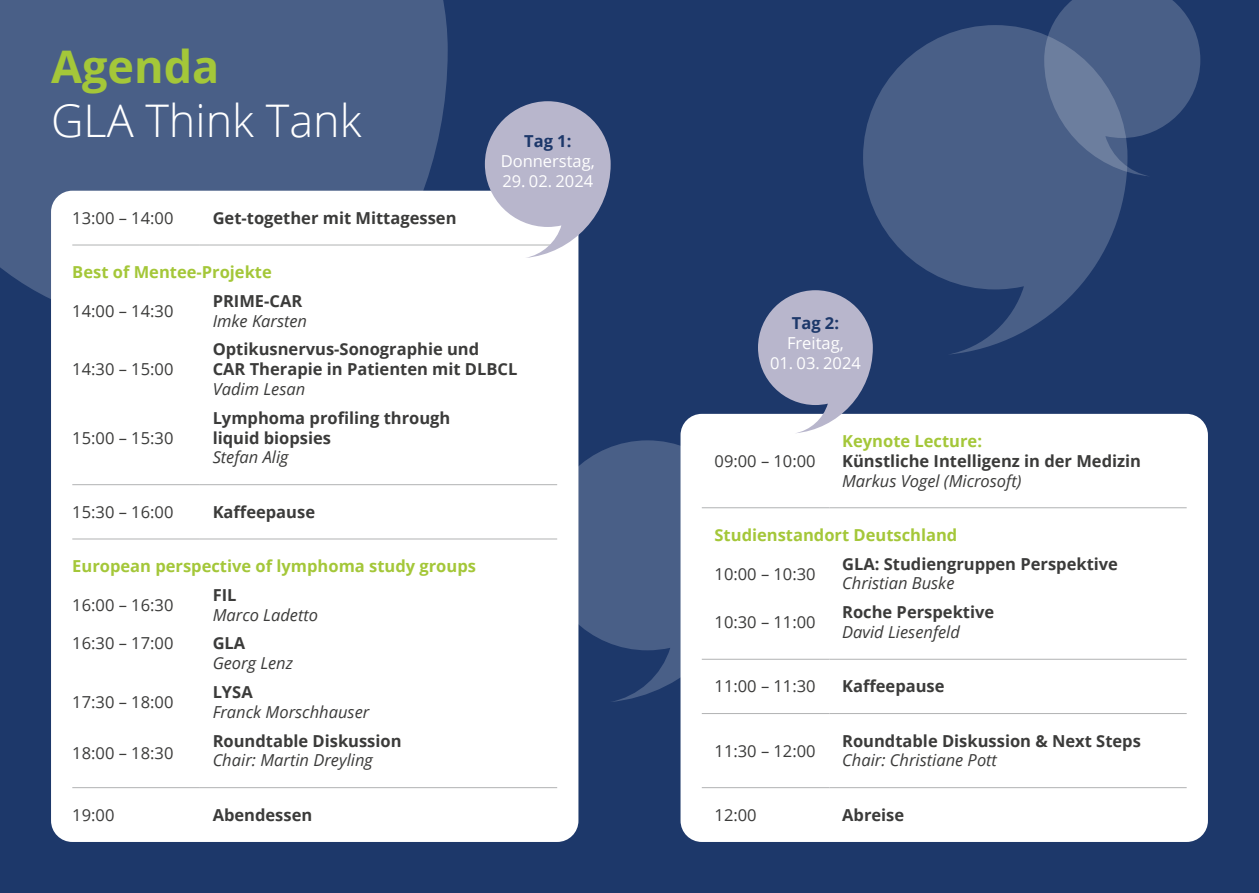
<style>
.page{position:relative;width:1259px;height:893px;background:#1d386a}
.page>*{position:absolute;margin:0;border:0;box-sizing:border-box;transform-origin:0 0}
.t1{font:300 45px "Open Sans";color:#fff}
.t2{font:700 45px "Open Sans";color:#a4c739}
.t3{font:700 16.5px/19.8px "Open Sans";color:#3b3b3a}
.t4{font:16.5px "Open Sans";color:#3b3b3a}
.t5{font:italic 16.5px "Open Sans";color:#3b3b3a}
.t6{font:700 16.5px "Open Sans";color:#a4c739}
.t7{font:16.5px "Open Sans";color:#fff}
.t8{font:700 16.5px "Open Sans";color:#1d386a}
</style>
<div class="page">
<div style="left:51px;top:191px;width:527px;height:651px;background:#fff;border-radius:21px"></div>
<div style="left:680px;top:414px;width:528px;height:428px;background:#fff;border-radius:21px"></div>
<svg style="left:863px;top:25px;width:264px;height:330px;fill:#495f87"></svg>
<svg style="left:1044px;top:0;width:156px;height:176px"></svg>
<svg style="left:542px;top:440px;width:210px;height:262px"></svg>
<svg style="left:0;top:0;width:448px;height:299px;fill:#495f87"></svg>
<hr style="left:72px;top:245px;width:128px;height:1px;background:#b1b2b3">
<hr style="left:200px;top:245px;width:357px;height:1px;background:#b1b2b3">
<hr style="left:72px;top:484px;width:128px;height:1px;background:#b1b2b3">
<hr style="left:200px;top:484px;width:357px;height:1px;background:#b1b2b3">
<hr style="left:72px;top:539px;width:128px;height:1px;background:#b1b2b3">
<hr style="left:200px;top:539px;width:357px;height:1px;background:#b1b2b3">
<hr style="left:72px;top:787px;width:128px;height:1px;background:#b1b2b3">
<hr style="left:200px;top:787px;width:357px;height:1px;background:#b1b2b3">
<hr style="left:702px;top:507px;width:127px;height:1px;background:#b1b2b3">
<hr style="left:829px;top:507px;width:357px;height:1px;background:#b1b2b3">
<hr style="left:702px;top:659px;width:127px;height:1px;background:#b1b2b3">
<hr style="left:829px;top:659px;width:357px;height:1px;background:#b1b2b3">
<hr style="left:702px;top:713px;width:127px;height:1px;background:#b1b2b3">
<hr style="left:829px;top:713px;width:357px;height:1px;background:#b1b2b3">
<hr style="left:702px;top:787px;width:127px;height:1px;background:#b1b2b3">
<hr style="left:829px;top:787px;width:357px;height:1px;background:#b1b2b3">
<svg style="left:485px;top:101px;width:125px;height:157px"></svg>
<svg style="left:758px;top:290px;width:115px;height:143px"></svg>
<h1 class="t2" style="left:51px;top:35px;width:170px">Agenda</h1>
<h1 class="t1" style="left:51px;top:90px;width:312px">GLA Think Tank</h1>
<p class="t4" style="left:72px;top:206px;width:103px">13:00 – 14:00</p>
<p class="t3" style="left:213px;top:207px;width:245px">Get-together mit Mittagessen</p>
<p class="t6" style="left:72px;top:260px;width:201px">Best of Mentee-Projekte</p>
<p class="t4" style="left:72px;top:299px;width:103px">14:00 – 14:30</p>
<p class="t3" style="left:213px;top:291px;width:91px">PRIME-CAR</p>
<p class="t5" style="left:213px;top:309px;width:96px">Imke Karsten</p>
<p class="t8" style="left:524px;top:129px;width:49px">Tag 1:</p>
<p class="t7" style="left:501px;top:149px;width:96px">Donnerstag,</p>
<p class="t7" style="left:502px;top:169px;width:92px">29. 02. 2024</p>
<p class="t4" style="left:72px;top:358px;width:103px">14:30 – 15:00</p>
<p class="t4" style="left:72px;top:426px;width:103px">15:00 – 15:30</p>
<p class="t3" style="left:213px;top:339px;width:306px">Optikusnervus-Sonographie und<br>CAR Therapie in Patienten mit DLBCL</p>
<p class="t5" style="left:213px;top:378px;width:94px">Vadim Lesan</p>
<p class="t3" style="left:213px;top:408px;width:239px">Lymphoma profiling through liquid biopsies</p>
<p class="t5" style="left:213px;top:446px;width:77px">Stefan Alig</p>
<p class="t4" style="left:72px;top:500px;width:103px">15:30 – 16:00</p>
<p class="t3" style="left:213px;top:501px;width:104px">Kaffeepause</p>
<p class="t6" style="left:72px;top:554px;width:405px">European perspective of lymphoma study groups</p>
<p class="t4" style="left:72px;top:593px;width:103px">16:00 – 16:30</p>
<p class="t3" style="left:213px;top:585px;width:25px">FIL</p>
<p class="t5" style="left:213px;top:603px;width:107px">Marco Ladetto</p>
<p class="t4" style="left:72px;top:632px;width:103px">16:30 – 17:00</p>
<p class="t3" style="left:213px;top:633px;width:34px">GLA</p>
<p class="t5" style="left:213px;top:652px;width:82px">Georg Lenz</p>
<p class="t4" style="left:72px;top:691px;width:103px">17:30 – 18:00</p>
<p class="t3" style="left:213px;top:682px;width:42px">LYSA</p>
<p class="t5" style="left:213px;top:700px;width:158px">Franck Morschhauser</p>
<p class="t4" style="left:72px;top:741px;width:103px">18:00 – 18:30</p>
<p class="t3" style="left:213px;top:730px;width:190px">Roundtable Diskussion</p>
<p class="t5" style="left:213px;top:749px;width:162px">Chair: Martin Dreyling</p>
<p class="t4" style="left:72px;top:803px;width:44px">19:00</p>
<p class="t3" style="left:213px;top:804px;width:101px">Abendessen</p>
<p class="t8" style="left:792px;top:311px;width:49px">Tag 2:</p>
<p class="t7" style="left:787px;top:332px;width:58px">Freitag,</p>
<p class="t7" style="left:770px;top:351px;width:92px">01. 03. 2024</p>
<p class="t6" style="left:842px;top:429px;width:141px">Keynote Lecture:</p>
<p class="t3" style="left:842px;top:450px;width:300px">Künstliche Intelligenz in der Medizin</p>
<p class="t5" style="left:842px;top:469px;width:181px">Markus Vogel (Microsoft)</p>
<p class="t6" style="left:714px;top:523px;width:244px">Studienstandort Deutschland</p>
<p class="t4" style="left:714px;top:562px;width:103px">10:00 – 10:30</p>
<p class="t3" style="left:842px;top:553px;width:277px">GLA: Studiengruppen Perspektive</p>
<p class="t5" style="left:842px;top:572px;width:114px">Christian Buske</p>
<p class="t4" style="left:714px;top:611px;width:103px">10:30 – 11:00</p>
<p class="t3" style="left:842px;top:602px;width:154px">Roche Perspektive</p>
<p class="t5" style="left:842px;top:621px;width:119px">David Liesenfeld</p>
<p class="t4" style="left:714px;top:675px;width:103px">11:00 – 11:30</p>
<p class="t3" style="left:842px;top:676px;width:104px">Kaffeepause</p>
<p class="t4" style="left:714px;top:449px;width:103px">09:00 – 10:00</p>
<p class="t4" style="left:714px;top:739px;width:103px">11:30 – 12:00</p>
<p class="t3" style="left:842px;top:730px;width:300px">Roundtable Diskussion &amp; Next Steps</p>
<p class="t5" style="left:842px;top:749px;width:156px">Chair: Christiane Pott</p>
<p class="t4" style="left:714px;top:803px;width:44px">12:00</p>
<p class="t3" style="left:842px;top:804px;width:64px">Abreise</p>
</div>
